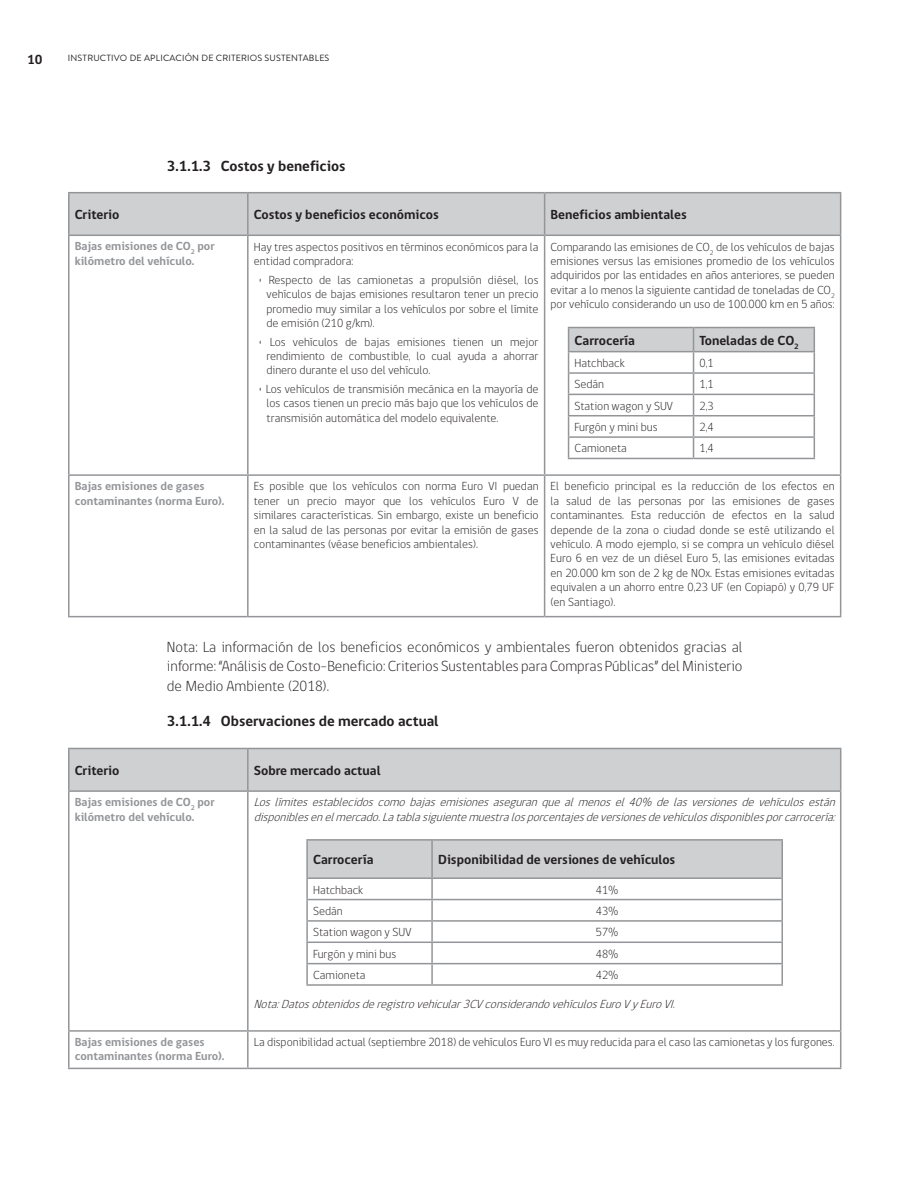
<style>
.page{position:relative;width:918px;height:1188px;background:#fff}
.page>*{position:absolute;margin:0;border:0;box-sizing:border-box;transform-origin:0 0}
.t1{font:300 15px/19.5px "gob CL";color:#231f20;text-align:justify}
.t2{font:700 15px "gob CL";color:#231f20}
.t3{font:700 13.5px "gob CL";color:#231f20}
.t4{font:300 12px/14.4px "gob CL";color:#231f20;text-align:justify}
.t5{font:italic 300 12px/14.4px "gob CL";color:#231f20}
.t6{font:700 12px/14.4px "gob CL";color:#939598}
.t7{font:9px "Brandon Text";letter-spacing:.02em;color:#231f20}
</style>
<div class="page">
<div style="left:70px;top:193px;width:770px;height:42px;background:#cfd0d2"></div>
<hr style="left:68px;top:192px;width:180px;height:1px;background:#939598">
<hr style="left:68px;top:193px;width:2px;height:42px;background:#939598">
<hr style="left:248px;top:192px;width:297px;height:1px;background:#939598">
<hr style="left:545px;top:192px;width:296px;height:1px;background:#939598">
<hr style="left:840px;top:193px;width:1px;height:42px;background:#939598">
<hr style="left:68px;top:236px;width:2px;height:238px;background:#939598">
<hr style="left:840px;top:236px;width:1px;height:238px;background:#939598">
<hr style="left:68px;top:476px;width:2px;height:140px;background:#939598">
<hr style="left:840px;top:476px;width:1px;height:140px;background:#939598">
<hr style="left:68px;top:616px;width:180px;height:1px;background:#939598">
<hr style="left:248px;top:616px;width:297px;height:1px;background:#939598">
<hr style="left:545px;top:616px;width:296px;height:1px;background:#939598">
<hr style="left:247px;top:193px;width:2px;height:42px;background:#939598">
<hr style="left:544px;top:193px;width:1px;height:42px;background:#939598">
<hr style="left:68px;top:235px;width:180px;height:1px;background:#939598">
<hr style="left:248px;top:235px;width:297px;height:1px;background:#939598">
<hr style="left:247px;top:236px;width:2px;height:238px;background:#939598">
<hr style="left:545px;top:235px;width:296px;height:1px;background:#939598">
<hr style="left:544px;top:236px;width:1px;height:238px;background:#939598">
<hr style="left:68px;top:474px;width:180px;height:2px;background:#939598">
<hr style="left:248px;top:474px;width:297px;height:2px;background:#939598">
<hr style="left:247px;top:476px;width:2px;height:140px;background:#939598">
<hr style="left:545px;top:474px;width:296px;height:2px;background:#939598">
<hr style="left:544px;top:476px;width:1px;height:140px;background:#939598">
<hr style="left:568px;top:327px;width:126px;height:1px;background:#939598">
<hr style="left:694px;top:327px;width:121px;height:1px;background:#939598">
<hr style="left:568px;top:458px;width:126px;height:1px;background:#939598">
<hr style="left:694px;top:458px;width:121px;height:1px;background:#939598">
<svg style="left:568px;top:328px;width:247px;height:130px"></svg>
<div style="left:70px;top:749px;width:770px;height:41px;background:#cfd0d2"></div>
<hr style="left:68px;top:748px;width:180px;height:1px;background:#939598">
<hr style="left:68px;top:749px;width:2px;height:41px;background:#939598">
<hr style="left:248px;top:748px;width:593px;height:1px;background:#939598">
<hr style="left:68px;top:792px;width:2px;height:238px;background:#939598">
<hr style="left:68px;top:1032px;width:2px;height:36px;background:#939598">
<hr style="left:68px;top:1068px;width:180px;height:1px;background:#939598">
<hr style="left:248px;top:1068px;width:593px;height:1px;background:#939598">
<hr style="left:247px;top:749px;width:2px;height:41px;background:#939598">
<hr style="left:840px;top:749px;width:1px;height:41px;background:#939598">
<hr style="left:68px;top:790px;width:180px;height:2px;background:#939598">
<hr style="left:248px;top:790px;width:593px;height:2px;background:#939598">
<hr style="left:247px;top:792px;width:2px;height:238px;background:#939598">
<hr style="left:840px;top:792px;width:1px;height:238px;background:#939598">
<hr style="left:68px;top:1030px;width:180px;height:2px;background:#939598">
<hr style="left:248px;top:1030px;width:593px;height:2px;background:#939598">
<hr style="left:247px;top:1032px;width:2px;height:36px;background:#939598">
<hr style="left:840px;top:1032px;width:1px;height:36px;background:#939598">
<hr style="left:306px;top:839px;width:126px;height:2px;background:#939598">
<hr style="left:432px;top:839px;width:351px;height:2px;background:#939598">
<hr style="left:306px;top:899px;width:126px;height:1px;background:#939598">
<hr style="left:306px;top:920px;width:126px;height:2px;background:#939598">
<hr style="left:306px;top:942px;width:126px;height:1px;background:#939598">
<hr style="left:306px;top:963px;width:126px;height:1px;background:#939598">
<svg style="left:307px;top:840px;width:476px;height:144px"></svg>
<hr style="left:306px;top:984px;width:126px;height:2px;background:#939598">
<hr style="left:432px;top:984px;width:351px;height:2px;background:#939598">
<hr style="left:306px;top:841px;width:2px;height:36px;background:#939598">
<hr style="left:431px;top:841px;width:2px;height:36px;background:#939598">
<hr style="left:306px;top:877px;width:126px;height:2px;background:#939598">
<hr style="left:306px;top:879px;width:2px;height:20px;background:#939598">
<hr style="left:432px;top:877px;width:351px;height:2px;background:#939598">
<hr style="left:431px;top:879px;width:2px;height:20px;background:#939598">
<hr style="left:306px;top:900px;width:2px;height:20px;background:#939598">
<hr style="left:431px;top:900px;width:2px;height:20px;background:#939598">
<hr style="left:306px;top:922px;width:2px;height:20px;background:#939598">
<hr style="left:431px;top:922px;width:2px;height:20px;background:#939598">
<hr style="left:306px;top:943px;width:2px;height:20px;background:#939598">
<hr style="left:431px;top:943px;width:2px;height:20px;background:#939598">
<hr style="left:306px;top:964px;width:2px;height:20px;background:#939598">
<hr style="left:431px;top:964px;width:2px;height:20px;background:#939598">
<p class="t3" style="left:27px;top:50px;width:17px">10</p>
<p class="t7" style="left:68px;top:51px;width:263px">INSTRUCTIVO DE APLICACIÓN DE CRITERIOS SUSTENTABLES</p>
<p class="t2" style="left:167px;top:156px;width:180px">3.1.1.3 Costos y beneficios</p>
<p class="t3" style="left:75px;top:205px;width:46px">Criterio</p>
<p class="t3" style="left:254px;top:205px;width:187px">Costos y beneficios económicos</p>
<p class="t3" style="left:551px;top:205px;width:138px">Beneficios ambientales</p>
<p class="t6" style="left:75px;top:239px;width:141px">Bajas emisiones de CO<sub>2</sub> por kilómetro del vehículo.</p>
<p class="t4" style="left:254px;top:240px;width:286px">Hay tres aspectos positivos en términos económicos para la entidad compradora:</p>
<p class="t4" style="left:267px;top:273px;width:274px;text-indent:-9px">• Respecto de las camionetas a propulsión diésel, los vehículos de bajas emisiones resultaron tener un precio promedio muy similar a los vehículos por sobre el límite de emisión (210 g/km).</p>
<p class="t4" style="left:267px;top:335px;width:274px;text-indent:-9px">• Los vehículos de bajas emisiones tienen un mejor rendimiento de combustible, lo cual ayuda a ahorrar dinero durante el uso del vehículo.</p>
<p class="t4" style="left:267px;top:382px;width:274px;text-indent:-9px">• Los vehículos de transmisión mecánica en la mayoría de los casos tienen un precio más bajo que los vehículos de transmisión automática del modelo equivalente.</p>
<p class="t4" style="left:551px;top:240px;width:286px">Comparando las emisiones de CO<sub>2</sub> de los vehículos de bajas emisiones versus las emisiones promedio de los vehículos adquiridos por las entidades en años anteriores, se pueden evitar a lo menos la siguiente cantidad de toneladas de CO<sub>2 </sub>por vehículo considerando un uso de 100.000 km en 5 años:</p>
<p class="t3" style="left:575px;top:331px;width:62px">Carrocería</p>
<p class="t3" style="left:700px;top:331px;width:101px">Toneladas de CO<sub>2</sub></p>
<p class="t4" style="left:575px;top:356px;width:52px">Hatchback</p>
<p class="t4" style="left:700px;top:356px;width:16px">0,1</p>
<p class="t4" style="left:575px;top:377px;width:31px">Sedán</p>
<p class="t4" style="left:700px;top:377px;width:16px">1,1</p>
<p class="t4" style="left:575px;top:399px;width:100px">Station wagon y SUV</p>
<p class="t4" style="left:700px;top:399px;width:16px">2,3</p>
<p class="t4" style="left:575px;top:420px;width:85px">Furgón y mini bus</p>
<p class="t4" style="left:700px;top:420px;width:16px">2,4</p>
<p class="t4" style="left:575px;top:442px;width:54px">Camioneta</p>
<p class="t4" style="left:700px;top:442px;width:16px">1,4</p>
<p class="t6" style="left:75px;top:479px;width:151px">Bajas emisiones de gases contaminantes (norma Euro).</p>
<p class="t4" style="left:254px;top:480px;width:286px">Es posible que los vehículos con norma Euro VI puedan tener un precio mayor que los vehículos Euro V de similares características. Sin embargo, existe un beneficio en la salud de las personas por evitar la emisión de gases contaminantes (véase beneficios ambientales).</p>
<p class="t4" style="left:551px;top:480px;width:286px">El beneficio principal es la reducción de los efectos en la salud de las personas por las emisiones de gases contaminantes. Esta reducción de efectos en la salud depende de la zona o ciudad donde se esté utilizando el vehículo. A modo ejemplo, si se compra un vehículo diésel Euro 6 en vez de un diésel Euro 5, las emisiones evitadas en 20.000 km son de 2 kg de NOx. Estas emisiones evitadas equivalen a un ahorro entre 0,23 UF (en Copiapó) y 0,79 UF (en Santiago).</p>
<p class="t1" style="left:167px;top:637px;width:577px">Nota: La información de los beneficios económicos y ambientales fueron obtenidos gracias al informe: “Análisis de Costo-Beneficio: Criterios Sustentables para Compras Públicas” del Ministerio de Medio Ambiente (2018).</p>
<p class="t2" style="left:167px;top:711px;width:273px">3.1.1.4 Observaciones de mercado actual</p>
<p class="t3" style="left:75px;top:761px;width:46px">Criterio</p>
<p class="t3" style="left:254px;top:761px;width:128px">Sobre mercado actual</p>
<p class="t6" style="left:75px;top:795px;width:141px">Bajas emisiones de CO<sub>2</sub> por kilómetro del vehículo.</p>
<p class="t5" style="left:254px;top:796px;width:587px">Loslímitesestablecidoscomobajasemisionesaseguranquealmenosel40% delasversionesdevehículosestán disponiblesenelmercado.Latablasiguientemuestralosporcentajesdeversionesdevehículosdisponiblesporcarrocería:</p>
<p class="t3" style="left:313px;top:850px;width:62px">Carrocería</p>
<p class="t3" style="left:438px;top:850px;width:239px">Disponibilidad de versiones de vehículos</p>
<p class="t4" style="left:313px;top:883px;width:52px">Hatchback</p>
<p class="t4" style="left:596px;top:883px;width:24px">41%</p>
<p class="t4" style="left:313px;top:904px;width:31px">Sedán</p>
<p class="t4" style="left:596px;top:904px;width:24px">43%</p>
<p class="t4" style="left:313px;top:925px;width:100px">Station wagon y SUV</p>
<p class="t4" style="left:596px;top:925px;width:24px">57%</p>
<p class="t4" style="left:313px;top:947px;width:85px">Furgón y mini bus</p>
<p class="t4" style="left:596px;top:947px;width:24px">48%</p>
<p class="t4" style="left:313px;top:968px;width:54px">Camioneta</p>
<p class="t4" style="left:596px;top:968px;width:24px">42%</p>
<p class="t5" style="left:254px;top:997px;width:427px">Nota:Datosobtenidosderegistrovehicular3CVconsiderandovehículosEuroVyEuroVI.</p>
<p class="t6" style="left:75px;top:1035px;width:151px">Bajas emisiones de gases contaminantes (norma Euro).</p>
<p class="t4" style="left:254px;top:1035px;width:582px">La disponibilidad actual (septiembre 2018) de vehículos Euro VI es muy reducida para el caso las camionetas y los furgones.</p>
</div>
